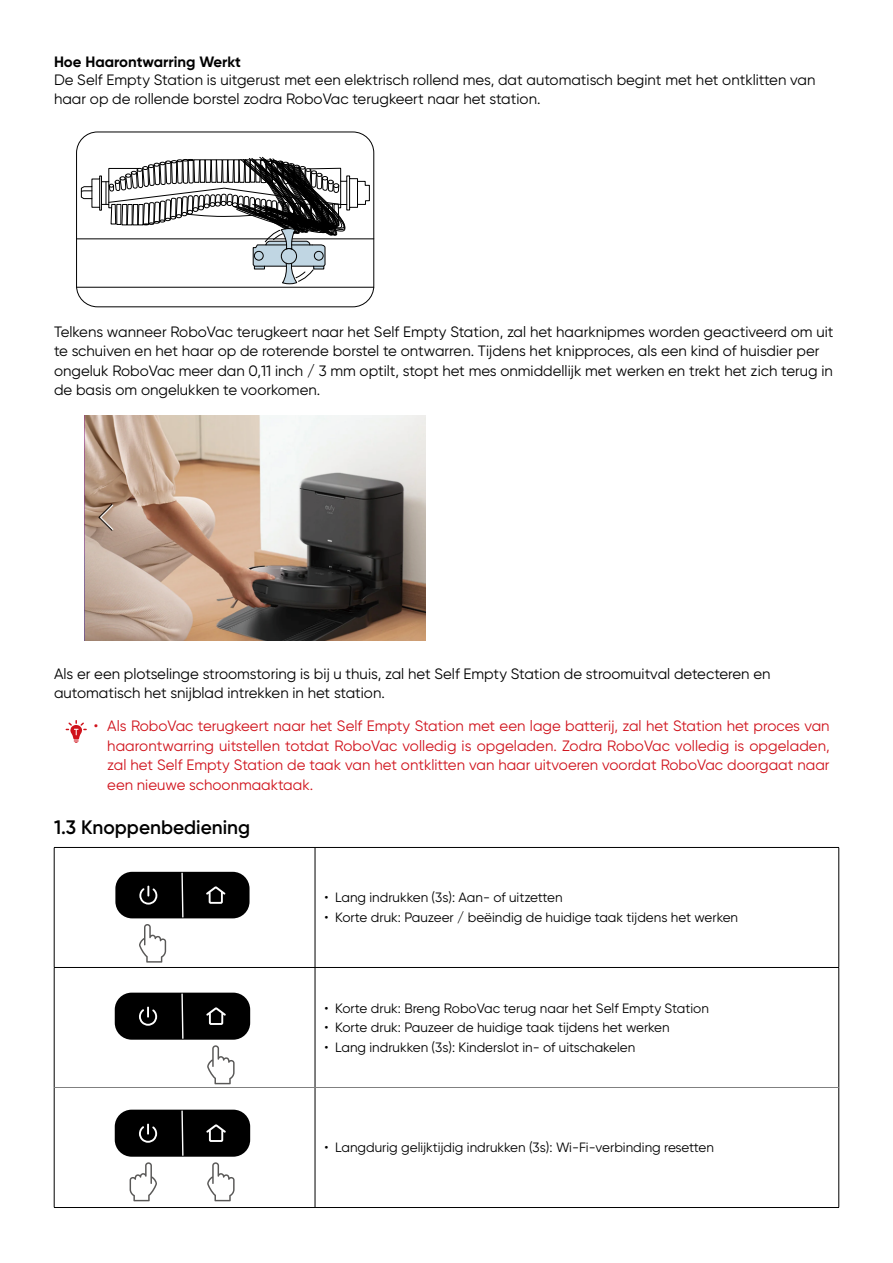
<style>
.page{position:relative;width:893px;height:1263px;background:#fff}
.page>*{position:absolute;margin:0;border:0;box-sizing:border-box;transform-origin:0 0}
.二级标题{font:600 19.5px "Gilroy";color:#000}
.t1{font:15px/19.5px "Gilroy";color:#000}
.t2{font:15px/19.5px "Gilroy";color:#d0121b;text-align:justify}
.t3{font:700 15px "Gilroy";color:#000}
.t4{font:13.5px "Gilroy";color:#000}
</style>
<div class="page">
<div style="left:76px;top:132px;width:298px;height:175px;border:1px solid #000;border-radius:21px"></div>
<hr style="left:77px;top:239px;width:209px;height:1px;background:#000">
<hr style="left:292px;top:239px;width:82px;height:1px;background:#000">
<hr style="left:77px;top:287px;width:297px;height:1px;background:#000">
<svg style="left:81px;top:157px;width:289px;height:127px"></svg>
<img style="left:85px;top:415px;width:340px;height:225px">
<svg style="left:65px;top:720px;width:22px;height:23px"></svg>
<hr style="left:54px;top:847px;width:261px;height:1px;background:#000">
<hr style="left:54px;top:848px;width:1px;height:119px;background:#000">
<hr style="left:315px;top:847px;width:524px;height:1px;background:#000">
<hr style="left:315px;top:848px;width:1px;height:119px;background:#000">
<hr style="left:838px;top:848px;width:1px;height:119px;background:#000">
<hr style="left:54px;top:967px;width:261px;height:1px;background:#000">
<hr style="left:54px;top:968px;width:1px;height:119px;background:#000">
<hr style="left:315px;top:967px;width:524px;height:1px;background:#000">
<hr style="left:315px;top:968px;width:1px;height:119px;background:#000">
<hr style="left:838px;top:968px;width:1px;height:119px;background:#000">
<hr style="left:54px;top:1087px;width:1px;height:120px;background:#000">
<hr style="left:315px;top:1088px;width:1px;height:119px;background:#000">
<hr style="left:838px;top:1087px;width:1px;height:120px;background:#000">
<hr style="left:54px;top:1207px;width:261px;height:1px;background:#000">
<hr style="left:315px;top:1207px;width:524px;height:1px;background:#000">
<hr style="left:54px;top:1087px;width:261px;height:1px;background:#808080">
<hr style="left:315px;top:1087px;width:524px;height:1px;background:#808080">
<div style="left:115px;top:872px;width:135px;height:46px;background:#000;border-radius:17px"></div>
<svg style="left:181px;top:872px;width:3px;height:46px"></svg>
<svg style="left:206px;top:886px;width:19px;height:18px"></svg>
<svg style="left:139px;top:886px;width:18px;height:18px"></svg>
<svg style="left:139px;top:924px;width:27px;height:39px"></svg>
<div style="left:115px;top:993px;width:135px;height:47px;background:#000;border-radius:17px"></div>
<svg style="left:181px;top:993px;width:3px;height:47px"></svg>
<svg style="left:206px;top:1007px;width:20px;height:18px"></svg>
<svg style="left:139px;top:1006px;width:18px;height:20px"></svg>
<svg style="left:207px;top:1045px;width:28px;height:39px"></svg>
<div style="left:115px;top:1110px;width:135px;height:47px;background:#000;border-radius:17px"></div>
<svg style="left:181px;top:1110px;width:3px;height:47px"></svg>
<svg style="left:206px;top:1124px;width:20px;height:18px"></svg>
<svg style="left:139px;top:1123px;width:18px;height:20px"></svg>
<svg style="left:130px;top:1162px;width:27px;height:39px"></svg>
<svg style="left:207px;top:1162px;width:28px;height:39px"></svg>
<p class="t3" style="left:54px;top:52px;width:188px">Hoe Haarontwarring Werkt</p>
<p class="t1" style="left:54px;top:70px;width:763px">De Self Empty Station is uitgerust met een elektrisch rollend mes, dat automatisch begint met het ontklitten van haar op de rollende borstel zodra RoboVac terugkeert naar het station.</p>
<p class="t1" style="left:54px;top:322px;width:781px">Telkens wanneer RoboVac terugkeert naar het Self Empty Station, zal het haarknipmes worden geactiveerd om uit te schuiven en het haar op de roterende borstel te ontwarren. Tijdens het knipproces, als een kind of huisdier per ongeluk RoboVac meer dan 0,11 inch / 3 mm optilt, stopt het mes onmiddellijk met werken en trekt het zich terug in de basis om ongelukken te voorkomen.</p>
<p class="t1" style="left:54px;top:664px;width:718px">Als er een plotselinge stroomstoring is bij u thuis, zal het Self Empty Station de stroomuitval detecteren en automatisch het snijblad intrekken in het station.</p>
<p class="t2" style="left:107px;top:716px;width:724px;text-indent:-14px">• Als RoboVac terugkeert naar het Self Empty Station met een lage batterij, zal het Station het proces van haarontwarring uitstellen totdat RoboVac volledig is opgeladen. Zodra RoboVac volledig is opgeladen, zal het Self Empty Station de taak van het ontklitten van haar uitvoeren voordat RoboVac doorgaat naar een nieuwe schoonmaaktaak.</p>
<p class="二级标题" style="left:54px;top:815px;width:198px">1.3 Knoppenbediening</p>
<p class="t4" style="left:325px;top:889px;width:240px">• Lang indrukken (3s): Aan- of uitzetten</p>
<p class="t4" style="left:325px;top:909px;width:415px">• Korte druk: Pauzeer / beëindig de huidige taak tijdens het werken</p>
<p class="t4" style="left:325px;top:1000px;width:386px">• Korte druk: Breng RoboVac terug naar het Self Empty Station</p>
<p class="t4" style="left:325px;top:1019px;width:346px">• Korte druk: Pauzeer de huidige taak tijdens het werken</p>
<p class="t4" style="left:325px;top:1039px;width:312px">• Lang indrukken (3s): Kinderslot in- of uitschakelen</p>
<p class="t4" style="left:325px;top:1139px;width:391px">• Langdurig gelijktijdig indrukken (3s): Wi-Fi-verbinding resetten</p>
</div>
